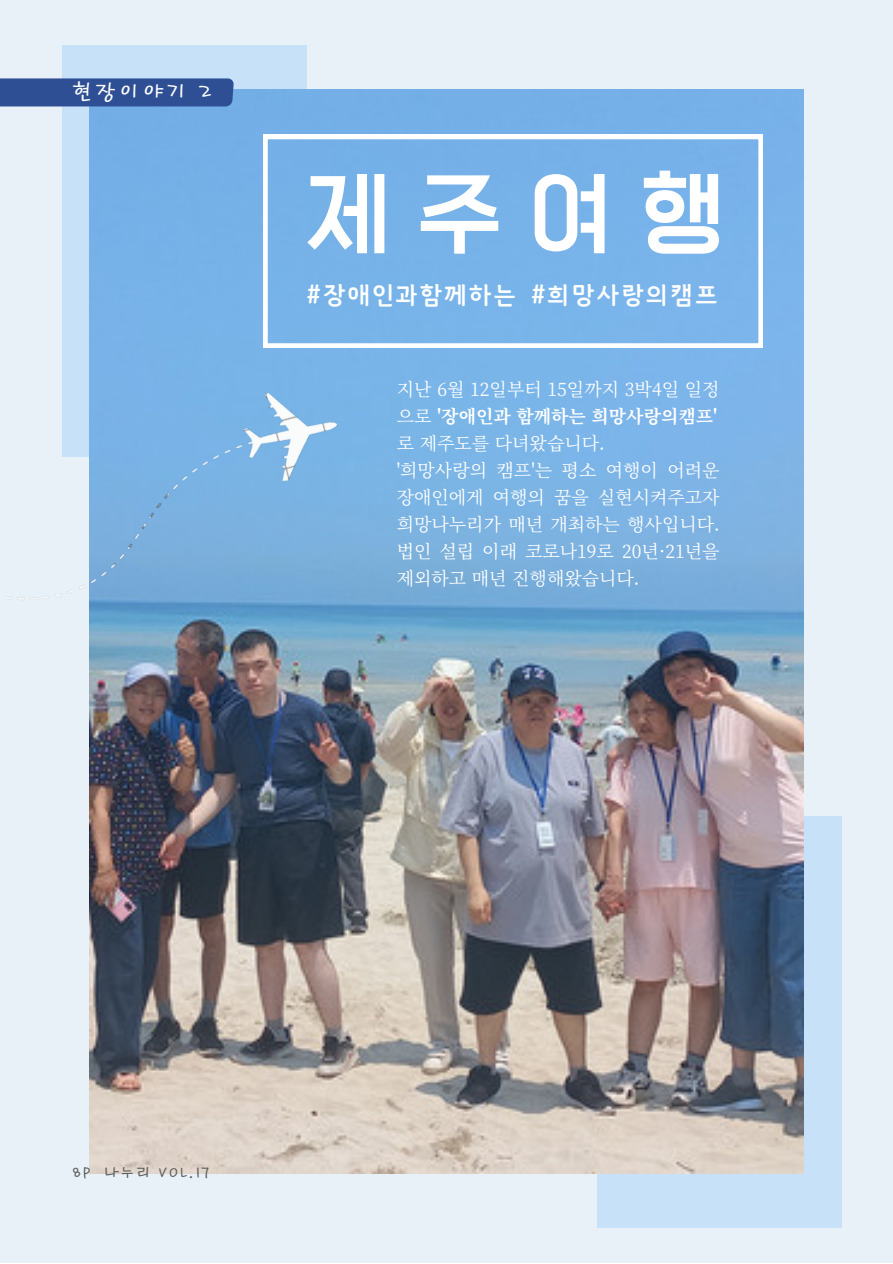
<style>
.page{position:relative;width:893px;height:1264px;background:#fff}
.page>*{position:absolute;margin:0;border:0;box-sizing:border-box;transform-origin:0 0}
.t1{font:84.6px "Angled Pen 50";color:#fff}
.t2{font:28.2px "TDTD Emotion Mj OTF";letter-spacing:.05em;color:#fffffe}
.t3{font:22.5px "TDTD Letter From OTF";letter-spacing:.16em;color:#fff}
.t4{font:18px/27px "Source Han Serif KR";color:#fffffe}
.t5{font:16.5px "TDTD Letter From OTF";letter-spacing:.1em;color:#5d5d5d}
.s1{font-weight:700}
</style>
<div class="page">
<div style="left:0;top:0;width:892px;height:1262px;background:#e8f1f8"></div>
<div style="left:62px;top:45px;width:245px;height:411px;background:#c6e1f8"></div>
<div style="left:597px;top:816px;width:245px;height:412px;background:#c6e1f8"></div>
<img style="left:89px;top:89px;width:714px;height:1084px">
<div style="left:263px;top:135px;width:499px;height:212px;background:#77b3e9"></div>
<img style="left:5px;top:297px;width:337px;height:415px">
<div style="left:0;top:78px;width:233px;height:28px;background:#2f4f95"></div>
<p class="t3" style="left:72px;top:80px;width:140px">현장이야기 2</p>
<p class="t1" style="left:307px;top:160px;width:417px">제주여행</p>
<p class="t2" style="left:307px;top:279px;width:411px">#장애인과함께하는 #희망사랑의캠프</p>
<p class="t4" style="left:397px;top:375px;width:324px">지난 6월 12일부터 15일까지 3박4일 일정 으로 <span class="s1">'장애인과 함께하는 희망사랑의캠프'</span></p>
<p class="t4" style="left:397px;top:429px;width:206px">로 제주도를 다녀왔습니다.</p>
<p class="t4" style="left:397px;top:456px;width:324px">'희망사랑의 캠프'는 평소 여행이 어려운 장애인에게 여행의 꿈을 실현시켜주고자 희망나누리가 매년 개최하는 행사입니다. 법인 설립 이래 코로나19로 20년·21년을 제외하고 매년 진행해왔습니다.</p>
<p class="t5" style="left:72px;top:1163px;width:139px">8P 나누리 VOL.17</p>
</div>
